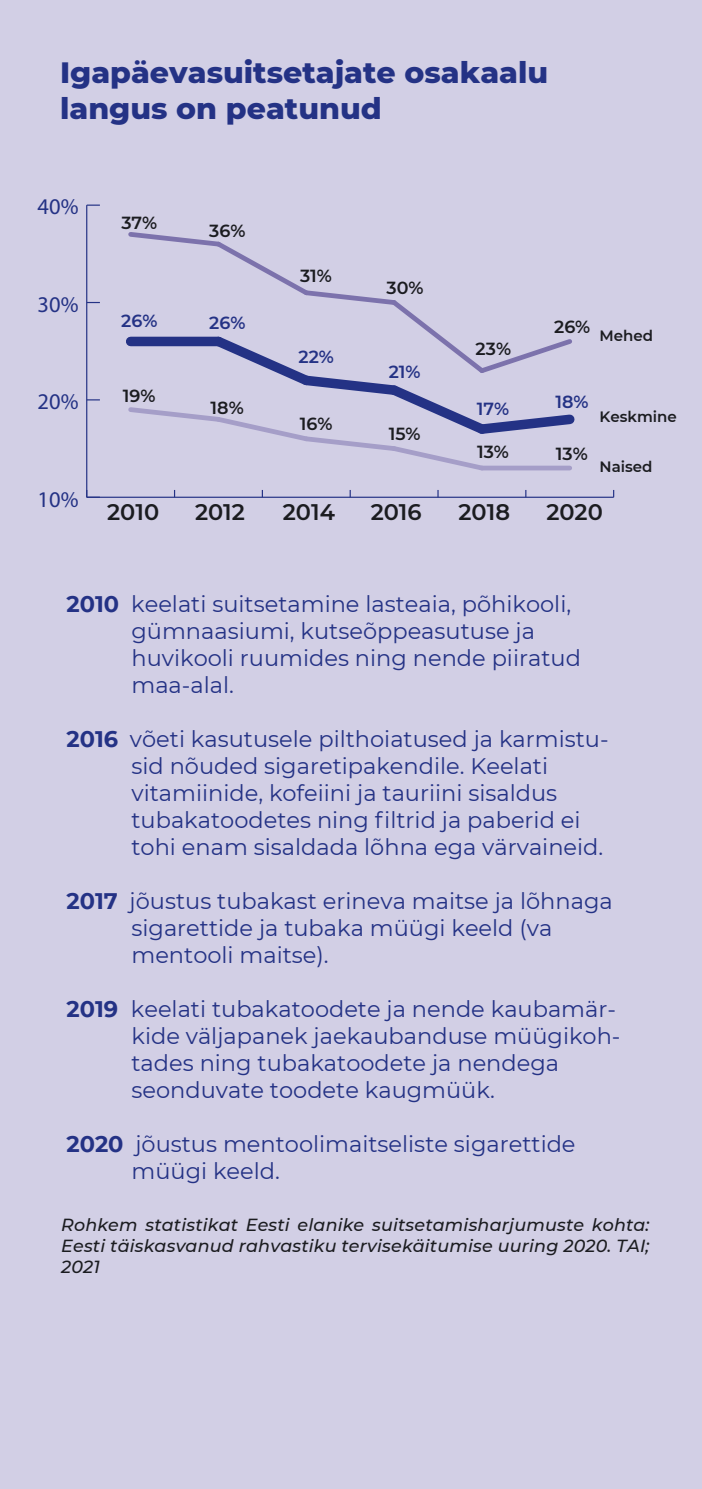
<style>
.page{position:relative;width:702px;height:1489px;background:#fff}
.page>*{position:absolute;margin:0;border:0;box-sizing:border-box;transform-origin:0 0}
.t1{font:800 30px/36px "Montserrat";color:#243285}
.t2{font:22.5px/27px "Montserrat";color:#243285}
.t3{font:600 22.5px "Montserrat";color:#1b1c20}
.t4{font:22.5px "Myriad Pro";color:#243285}
.t5{font:italic 500 17.5px/21px "Montserrat";letter-spacing:.01em;color:#1b1c20;text-align:justify}
.t6{font:600 17.5px "Montserrat";color:#1b1c20}
.t7{font:600 17.5px "Montserrat";color:#243285}
.t8{font:600 15px "Montserrat";color:#1b1c20}
.s1{font-weight:700}
</style>
<div class="page">
<div style="left:0;top:0;width:702px;height:1488px;background:#d2cfe5"></div>
<hr style="left:87px;top:496px;width:526px;height:2px;background:#243285">
<svg style="left:349px;top:490px;width:2px;height:7px"></svg>
<hr style="left:86px;top:205px;width:1px;height:292px;background:#243285">
<svg style="left:86px;top:490px;width:14px;height:8px"></svg>
<svg style="left:87px;top:399px;width:13px;height:1px"></svg>
<svg style="left:87px;top:302px;width:13px;height:1px"></svg>
<svg style="left:87px;top:204px;width:13px;height:2px"></svg>
<svg style="left:126px;top:232px;width:449px;height:239px"></svg>
<div style="left:482px;top:465px;width:87px;height:5px;background:#a59ec8"></div>
<h1 class="t1" style="left:60px;top:53px;width:489px">Igapäevasuitsetajate osakaalu langus on peatunud</h1>
<p class="t4" style="left:38px;top:193px;width:42px">40%</p>
<p class="t4" style="left:38px;top:290px;width:42px">30%</p>
<p class="t4" style="left:38px;top:388px;width:42px">20%</p>
<p class="t4" style="left:38px;top:485px;width:42px">10%</p>
<p class="t6" style="left:121px;top:210px;width:37px">37%</p>
<p class="t6" style="left:209px;top:219px;width:38px">36%</p>
<p class="t7" style="left:121px;top:309px;width:38px">26%</p>
<p class="t7" style="left:209px;top:310px;width:38px">26%</p>
<p class="t6" style="left:123px;top:384px;width:34px">19%</p>
<p class="t6" style="left:210px;top:395px;width:35px">18%</p>
<p class="t6" style="left:300px;top:263px;width:33px">31%</p>
<p class="t7" style="left:298px;top:345px;width:37px">22%</p>
<p class="t6" style="left:300px;top:411px;width:34px">16%</p>
<p class="t6" style="left:386px;top:275px;width:39px">30%</p>
<p class="t7" style="left:388px;top:359px;width:33px">21%</p>
<p class="t6" style="left:388px;top:421px;width:33px">15%</p>
<p class="t6" style="left:475px;top:336px;width:37px">23%</p>
<p class="t6" style="left:554px;top:314px;width:38px">26%</p>
<p class="t8" style="left:599px;top:325px;width:55px">Mehed</p>
<p class="t7" style="left:477px;top:396px;width:34px">17%</p>
<p class="t7" style="left:555px;top:389px;width:35px">18%</p>
<p class="t6" style="left:477px;top:439px;width:33px">13%</p>
<p class="t6" style="left:556px;top:441px;width:33px">13%</p>
<p class="t8" style="left:599px;top:406px;width:79px">Keskmine</p>
<p class="t8" style="left:599px;top:456px;width:54px">Naised</p>
<p class="t3" style="left:107px;top:496px;width:53px">2010</p>
<p class="t3" style="left:195px;top:496px;width:51px">2012</p>
<p class="t3" style="left:283px;top:496px;width:54px">2014</p>
<p class="t3" style="left:370px;top:496px;width:52px">2016</p>
<p class="t3" style="left:458px;top:496px;width:53px">2018</p>
<p class="t3" style="left:546px;top:496px;width:58px">2020</p>
<p class="t2" style="left:131px;top:589px;width:451px;text-indent:-65px"><span class="s1">2010</span> keelati suitsetamine lasteaia, põhikooli, gümnaasiumi, kutseõppeasutuse ja huvikooli ruumides ning nende piiratud maa-alal.</p>
<p class="t2" style="left:131px;top:724px;width:478px;text-indent:-65px"><span class="s1">2016</span> võeti kasutusele pilthoiatused ja karmistu&shy;sid nõuded sigaretipakendile. Keelati vitamiinide, kofeiini ja tauriini sisaldus tubakatoodetes ning filtrid ja paberid ei tohi enam sisaldada lõhna ega värvaineid.</p>
<p class="t2" style="left:131px;top:886px;width:482px;text-indent:-65px"><span class="s1">2017</span> jõustus tubakast erineva maitse ja lõhnaga sigarettide ja tubaka müügi keeld (va mentooli maitse).</p>
<p class="t2" style="left:131px;top:994px;width:490px;text-indent:-65px"><span class="s1">2019</span> keelati tubakatoodete ja nende kaubamär&shy;kide väljapanek jaekaubanduse müügikoh&shy;tades ning tubakatoodete ja nendega seonduvate toodete kaugmüük.</p>
<p class="t2" style="left:131px;top:1129px;width:445px;text-indent:-65px"><span class="s1">2020</span> jõustus mentoolimaitseliste sigarettide müügi keeld.</p>
<p class="t5" style="left:61px;top:1213px;width:590px">Rohkem statistikat Eesti elanike suitsetamisharjumuste kohta:<br>Eesti täiskasvanud rahvastiku tervisekäitumise uuring 2020. TAI; 2021</p>
</div>
